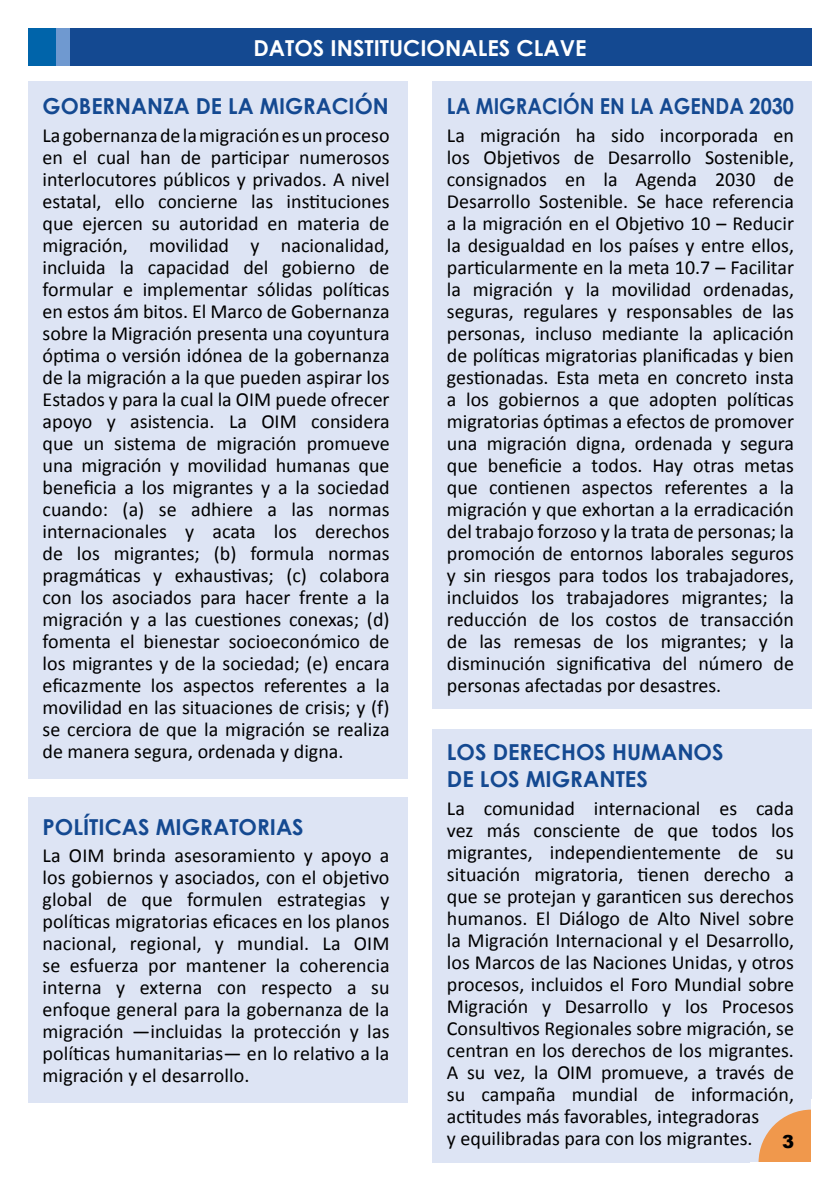
<style>
.page{position:relative;width:840px;height:1191px;background:#fff}
.page>*{position:absolute;margin:0;border:0;box-sizing:border-box;transform-origin:0 0}
.t1{font:700 22px "Century Gothic";color:#144991}
.t2{font:700 22px "Century Gothic";color:#fff}
.t3{font:700 22px "Century Gothic";color:#144991;scale:.9 1}
.t4{font:20px/22px "Calibri";color:#000;text-align:justify}
.t5{font:900 18px "Arial";color:#000}
</style>
<div class="page">
<div style="left:432px;top:729px;width:379px;height:433px;background:#dde4f4"></div>
<div style="left:28px;top:28px;width:783px;height:38px;background:#144991"></div>
<div style="left:52px;top:28px;width:17px;height:38px;background:#6f99d0"></div>
<div style="left:28px;top:28px;width:27px;height:38px;background:#0064aa"></div>
<svg style="left:758px;top:1109px;width:53px;height:53px"></svg>
<div style="left:28px;top:81px;width:380px;height:697px;background:#dde4f4"></div>
<div style="left:28px;top:797px;width:380px;height:305px;background:#dde4f4"></div>
<div style="left:432px;top:81px;width:379px;height:628px;background:#dde4f4"></div>
<p class="t2" style="left:253px;top:31px;width:334px">DATOS INSTITUCIONALES CLAVE</p>
<p class="t1" style="left:43px;top:89px;width:34px">GOBERNAN</p>
<p class="t1" style="left:163px;top:89px;width:112px">ZADE LA MIGRACIÓN</p>
<p class="t4" style="left:43px;top:124px;width:348px">La gobernanza de la migración es un proceso en el cual han de participar numerosos interlocutores públicos y privados. A nivel estatal, ello concierne las instituciones que ejercen su autoridad en materia de migración, movilidad y nacionalidad, incluida la capacidad del gobierno de formular e implementar sólidas políticas en estos ám bitos. El Marco de Gobernanza sobre la Migración presenta una coyuntura óptima o versión idónea de la gobernanza de la migración a la que pueden aspirar los Estados y para la cual la OIM puede ofrecer apoyo y asistencia. La OIM considera que un sistema de migración promueve una migración y movilidad humanas que beneficia a los migrantes y a la sociedad cuando: (a) se adhiere a las normas internacionales y acata los derechos de los migrantes; (b) formula normas pragmáticas y exhaustivas; (c) colabora con los asociados para hacer frente a la migración y a las cuestiones conexas; (d) fomenta el bienestar socioeconómico de los migrantes y de la sociedad; (e) encara eficazmente los aspectos referentes a la movilidad en las situaciones de crisis; y (f) se cerciora de que la migración se realiza de manera segura, ordenada y digna.</p>
<p class="t1" style="left:43px;top:810px;width:60px">POLÍTICAS</p>
<p class="t1" style="left:156px;top:810px;width:15px">MIGRATORIAS</p>
<p class="t4" style="left:43px;top:844px;width:348px">La OIM brinda asesoramiento y apoyo a los gobiernos y asociados, con el objetivo global de que formulen estrategias y políticas migratorias eficaces en los planos nacional, regional, y mundial. La OIM se esfuerza por mantener la coherencia interna y externa con respecto a su enfoque general para la gobernanza de la migración —incluidas la protección y las políticas humanitarias— en lo relativo a la migración y el desarrollo.</p>
<p class="t3" style="left:446px;top:89px;width:48px">LA MIGRACIÓN</p>
<p class="t3" style="left:599px;top:89px;width:99px">EN LA AGENDA</p>
<p class="t3" style="left:749px;top:89px;width:51px">2030</p>
<p class="t4" style="left:446px;top:124px;width:348px">La migración ha sido incorporada en los Objetivos de Desarrollo Sostenible, consignados en la Agenda 2030 de Desarrollo Sostenible. Se hace referencia a la migración en el Objetivo 10 – Reducir la desigualdad en los países y entre ellos, particularmente en la meta 10.7 – Facilitar la migración y la movilidad ordenadas, seguras, regulares y responsables de las personas, incluso mediante la aplicación de políticas migratorias planificadas y bien gestionadas. Esta meta en concreto insta a los gobiernos a que adopten políticas migratorias óptimas a efectos de promover una migración digna, ordenada y segura que beneficie a todos. Hay otras metas que contienen aspectos referentes a la migración y que exhortan a la erradicación del trabajo forzoso y la trata de personas; la promoción de entornos laborales seguros y sin riesgos para todos los trabajadores, incluidos los trabajadores migrantes; la reducción de los costos de transacción de las remesas de los migrantes; y la disminución significativa del número de personas afectadas por desastres.</p>
<p class="t1" style="left:446px;top:735px;width:60px">LOS DEREC</p>
<p class="t1" style="left:560px;top:735px;width:83px">HOS HUMANOS</p>
<p class="t1" style="left:446px;top:762px;width:47px">DE LOS</p>
<p class="t1" style="left:525px;top:762px;width:15px">MIGRANTES</p>
<p class="t4" style="left:446px;top:797px;width:348px;text-align:left">La comunidad internacional es cada vez más consciente de que todos los migrantes, independientemente de su situación migratoria, tienen derecho a que se protejan y garanticen sus derechos humanos. El Diálogo de Alto Nivel sobre la Migración Internacional y el Desarrollo, los Marcos de las Naciones Unidas, y otros procesos, incluidos el Foro Mundial sobre Migración y Desarrollo y los Procesos Consultivos Regionales sobre migración, se centran en los derechos de los migrantes.<br>A su vez, la OIM promueve, a través de su campaña mundial de información, actitudes más favorables, integradoras<br>y equilibradas para con los migrantes.</p>
<p class="t5" style="left:781px;top:1128px;width:14px">3</p>
</div>
